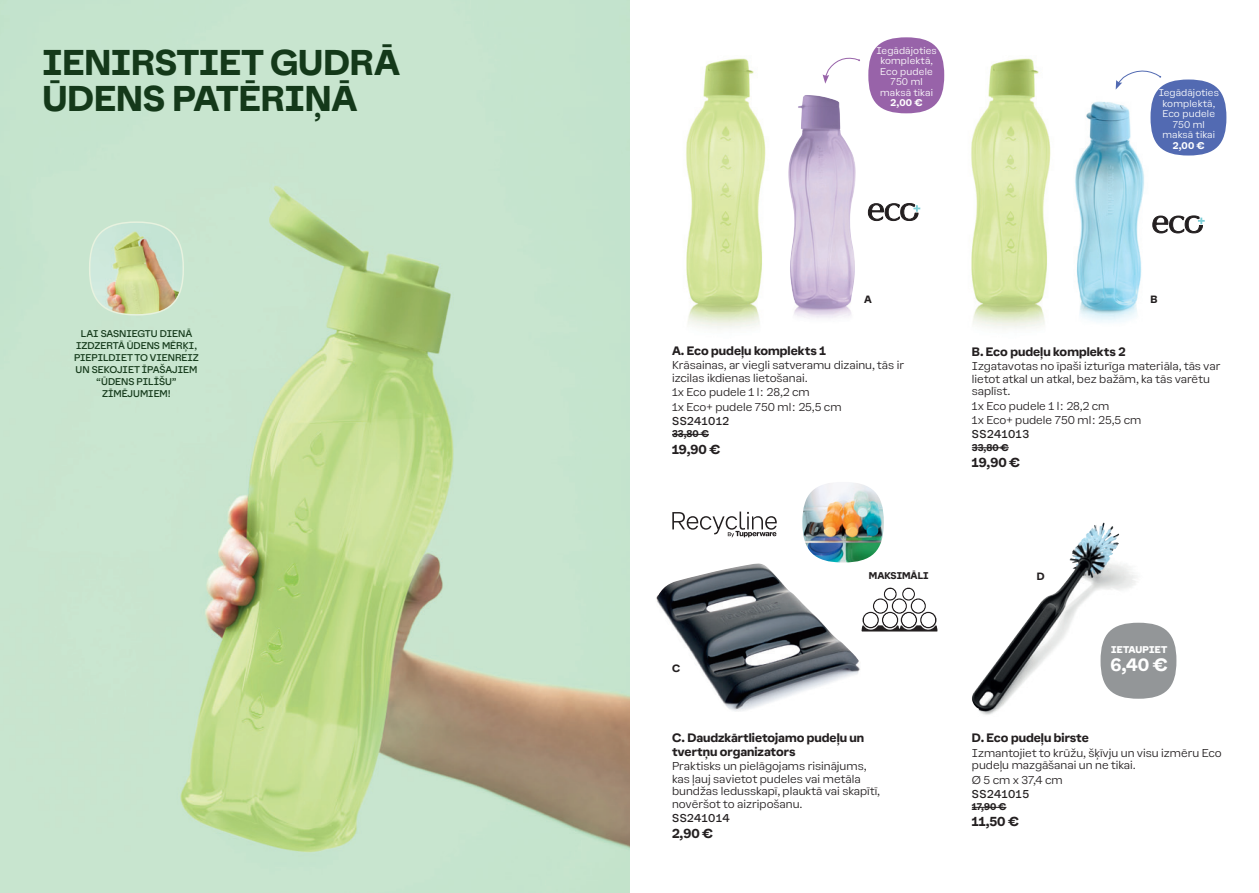
<style>
.page{position:relative;width:1259px;height:893px;background:#fff}
.page>*{position:absolute;margin:0;border:0;box-sizing:border-box;transform-origin:0 0}
.t1{font:700 33px/36px "Earl Sans";color:#14391a}
.t2{font:700 16.5px "Earl Sans";color:#fff}
.t3{font:700 12px "Earl Sans";color:#231f20}
.t4{font:700 11.25px/13.5px "Earl Sans";color:#231f20}
.t5{font:300 10.5px/12.6px "Earl Sans";color:#231f20}
.t6{font:10.5px "Earl Sans";letter-spacing:.055em;color:#231f20}
.t7{font:700 9.75px "Earl Sans";color:#231f20}
.t8{font:9px/12px "Earl Sans";color:#14391a;text-align:center}
.t9{font:300 9px/10.5px "Earl Sans";letter-spacing:.02em;color:#fff;text-align:center}
.t10{font:700 9px "Earl Sans";color:#231f20}
.t11{font:700 9px "Earl Sans";color:#fff}
.t12{font:900 9px "Earl Sans";letter-spacing:.02em;color:#fff}
</style>
<div class="page">
<img style="left:802px;top:482px;width:82px;height:80px;border-radius:41px">
<img style="left:686px;top:58px;width:80px;height:271px">
<img style="left:941px;top:55px;width:110px;height:274px">
<img style="left:788px;top:95px;width:68px;height:224px">
<img style="left:1075px;top:76px;width:91px;height:247px">
<img style="left:0;top:0;width:629px;height:893px">
<img style="left:90px;top:222px;width:93px;height:93px">
<div style="left:89px;top:221px;width:95px;height:95px;border:2px solid #e7f2df;border-radius:50%"></div>
<hr style="left:672px;top:434px;width:37px;height:1px;background:#231f20">
<hr style="left:972px;top:447px;width:37px;height:1px;background:#231f20">
<hr style="left:972px;top:807px;width:34px;height:1px;background:#231f20">
<div style="left:868px;top:37px;width:76px;height:76px;background:#9863a9;border-radius:50%"></div>
<div style="left:1150px;top:80px;width:76px;height:76px;background:#526ab2;border-radius:50%"></div>
<svg style="left:822px;top:57px;width:38px;height:27px"></svg>
<svg style="left:1115px;top:70px;width:46px;height:20px"></svg>
<svg style="left:1099px;top:523px;width:4px;height:9px"></svg>
<img style="left:656px;top:563px;width:208px;height:148px">
<div style="left:1100px;top:623px;width:76px;height:76px;background:#939698;border-radius:50%"></div>
<svg style="left:672px;top:512px;width:105px;height:25px"></svg>
<svg style="left:868px;top:203px;width:52px;height:18px"></svg>
<svg style="left:1152px;top:216px;width:52px;height:17px"></svg>
<svg style="left:861px;top:587px;width:76px;height:44px"></svg>
<div style="left:902px;top:613px;width:13px;height:14px;background:#fff;border-radius:50%"></div>
<div style="left:921px;top:613px;width:14px;height:14px;background:#fff;border-radius:50%"></div>
<div style="left:864px;top:613px;width:13px;height:14px;background:#fff;border-radius:50%"></div>
<div style="left:883px;top:613px;width:14px;height:14px;background:#fff;border-radius:50%"></div>
<div style="left:893px;top:600px;width:12px;height:12px;background:#fff;border-radius:50%"></div>
<div style="left:912px;top:600px;width:12px;height:12px;background:#fff;border-radius:50%"></div>
<div style="left:874px;top:600px;width:12px;height:12px;background:#fff;border-radius:50%"></div>
<div style="left:885px;top:589px;width:10px;height:10px;background:#fff;border-radius:50%"></div>
<div style="left:903px;top:589px;width:10px;height:10px;background:#fff;border-radius:50%"></div>
<h1 class="t1" style="left:43px;top:41px;width:359px">IENIRSTIET GUDRĀ<br>ŪDENS PATĒRIŅĀ</h1>
<p class="t8" style="left:74px;top:327px;width:126px">LAI SASNIEGTU DIENĀ<br>IZDZERTĀ ŪDENS MĒRĶI,<br>PIEPILDIET TO VIENREIZ<br>UN SEKOJIET ĪPAŠAJIEM “ŪDENS PILĪŠU”<br>ZĪMĒJUMIEM!</p>
<p class="t9" style="left:876px;top:45px;width:62px">Iegādājoties komplektā,<br>Eco pudele<br>750 ml maksā tikai</p>
<p class="t11" style="left:890px;top:95px;width:33px">2,00 €</p>
<p class="t9" style="left:1158px;top:87px;width:62px">Iegādājoties komplektā,<br>Eco pudele<br>750 ml maksā tikai</p>
<p class="t11" style="left:1172px;top:137px;width:33px">2,00 €</p>
<p class="t7" style="left:864px;top:291px;width:9px">A</p>
<p class="t7" style="left:1150px;top:291px;width:9px">B</p>
<p class="t4" style="left:672px;top:343px;width:155px">A. Eco pudeļu komplekts 1</p>
<p class="t5" style="left:672px;top:358px;width:234px">Krāsainas, ar viegli satveramu dizainu, tās ir izcilas ikdienas lietošanai.</p>
<p class="t5" style="left:672px;top:384px;width:171px;line-height:14.2px">1x Eco pudele 1 l: 28,2 cm<br>1x Eco+ pudele 750 ml: 25,5 cm</p>
<p class="t6" style="left:672px;top:412px;width:59px">SS241012</p>
<p class="t10" style="left:672px;top:426px;width:38px">33,80 €</p>
<p class="t3" style="left:672px;top:438px;width:50px">19,90 €</p>
<p class="t4" style="left:972px;top:344px;width:155px">B. Eco pudeļu komplekts 2</p>
<p class="t5" style="left:972px;top:359px;width:250px">Izgatavotas no īpaši izturīga materiāla, tās var lietot atkal un atkal, bez bažām, ka tās varētu saplīst.</p>
<p class="t5" style="left:972px;top:398px;width:171px;line-height:14.2px">1x Eco pudele 1 l: 28,2 cm<br>1x Eco+ pudele 750 ml: 25,5 cm</p>
<p class="t6" style="left:972px;top:425px;width:59px">SS241013</p>
<p class="t10" style="left:972px;top:439px;width:38px">33,80 €</p>
<p class="t3" style="left:972px;top:452px;width:50px">19,90 €</p>
<p class="t10" style="left:869px;top:568px;width:61px">MAKSIMĀLI</p>
<p class="t7" style="left:1037px;top:568px;width:9px">D</p>
<p class="t7" style="left:672px;top:660px;width:10px">C</p>
<p class="t12" style="left:1111px;top:642px;width:58px">IETAUPIET</p>
<h2 class="t2" style="left:1110px;top:650px;width:59px">6,40 €</h2>
<p class="t4" style="left:672px;top:730px;width:194px">C. Daudzkārtlietojamo pudeļu un tvertņu organizators</p>
<p class="t5" style="left:672px;top:759px;width:209px">Praktisks un pielāgojams risinājums, kas ļauj savietot pudeles vai metāla bundžas ledusskapī, plauktā vai skapītī, novēršot to aizripošanu.</p>
<p class="t6" style="left:672px;top:809px;width:59px">SS241014</p>
<p class="t3" style="left:672px;top:823px;width:43px">2,90 €</p>
<p class="t4" style="left:972px;top:730px;width:118px">D. Eco pudeļu birste</p>
<p class="t5" style="left:972px;top:746px;width:251px">Izmantojiet to krūžu, šķīvju un visu izmēru Eco pudeļu mazgāšanai un ne tikai.</p>
<p class="t5" style="left:972px;top:772px;width:92px">Ø 5 cm x 37,4 cm</p>
<p class="t6" style="left:972px;top:785px;width:59px">SS241015</p>
<p class="t10" style="left:972px;top:799px;width:36px">17,90 €</p>
<p class="t3" style="left:972px;top:811px;width:49px">11,50 €</p>
</div>
